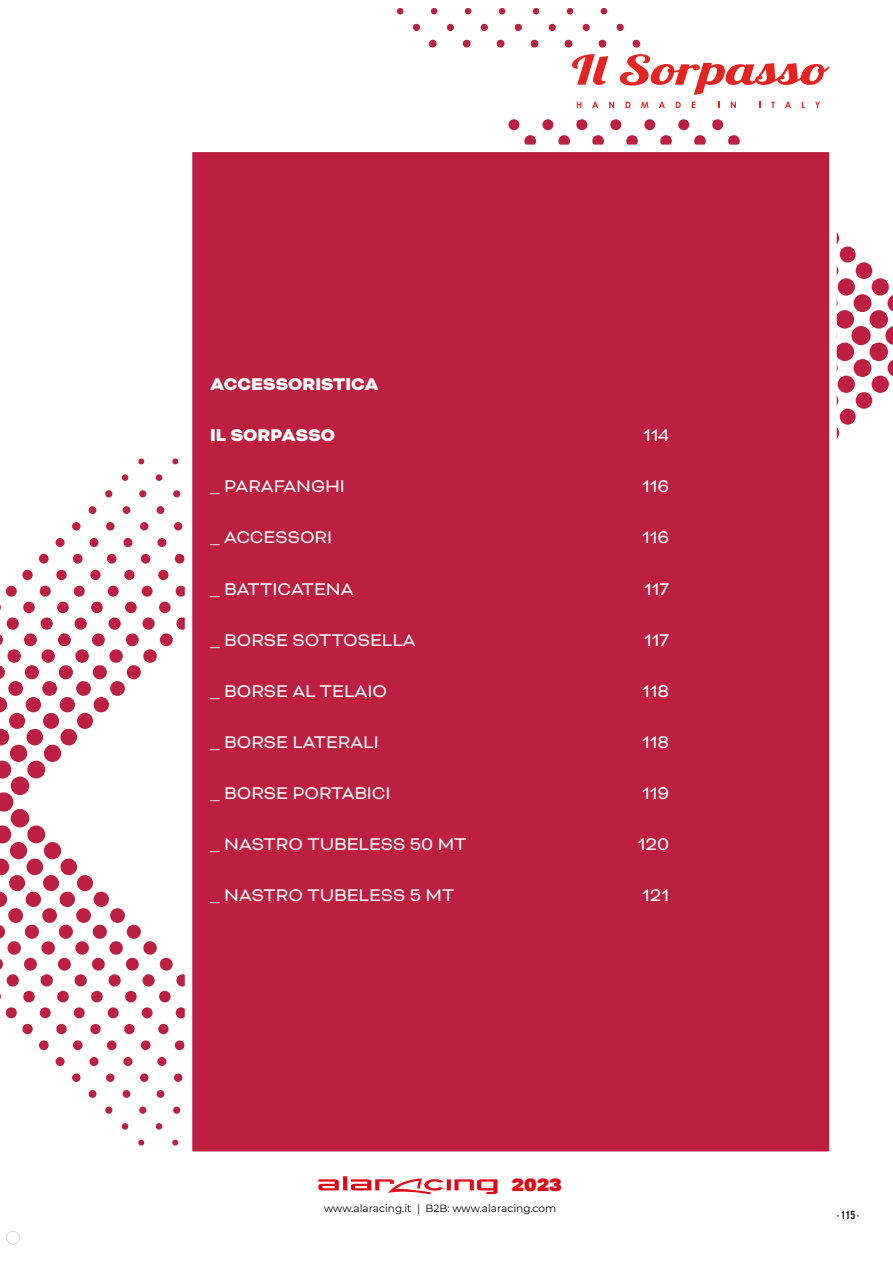
<style>
.page{position:relative;width:893px;height:1263px;background:#fff}
.page>*{position:absolute;margin:0;border:0;box-sizing:border-box;transform-origin:0 0}
.t1{font:19.5px "Bicyclette";color:#fff}
.t2{font:900 19.5px "Bicyclette";color:#fff}
.t3{font:900 18px "Aktiv Grotesk Ex";color:#e30613}
.t4{font:12px "Alternate Got No 3 D";color:#000}
.t5{font:10.5px "Montserrat";color:#000}
</style>
<div class="page">
<svg style="left:51px;top:458px;width:130px;height:687px"></svg>
<svg style="left:396px;top:8px;width:497px;height:417px"></svg>
<div style="left:51px;top:51px;width:778px;height:64px;background:#fff"></div>
<svg style="left:0;top:553px;width:51px;height:692px"></svg>
<div style="left:181px;top:141px;width:659px;height:1011px;background:#bd1f40"></div>
<svg style="left:572px;top:54px;width:258px;height:41px"></svg>
<svg style="left:577px;top:102px;width:4px;height:6px"></svg>
<svg style="left:592px;top:102px;width:6px;height:6px"></svg>
<svg style="left:609px;top:102px;width:5px;height:6px"></svg>
<svg style="left:625px;top:102px;width:5px;height:6px"></svg>
<svg style="left:641px;top:102px;width:7px;height:6px"></svg>
<svg style="left:659px;top:102px;width:6px;height:6px"></svg>
<svg style="left:676px;top:102px;width:5px;height:6px"></svg>
<svg style="left:692px;top:102px;width:3px;height:6px"></svg>
<svg style="left:718px;top:102px;width:2px;height:6px"></svg>
<svg style="left:731px;top:102px;width:5px;height:6px"></svg>
<svg style="left:759px;top:102px;width:2px;height:6px"></svg>
<svg style="left:771px;top:102px;width:4px;height:6px"></svg>
<svg style="left:785px;top:102px;width:6px;height:6px"></svg>
<svg style="left:815px;top:102px;width:5px;height:6px"></svg>
<svg style="left:318px;top:1176px;width:179px;height:18px"></svg>
<p class="t2" style="left:210px;top:373px;width:170px">ACCESSORISTICA</p>
<p class="t2" style="left:210px;top:424px;width:126px">IL SORPASSO</p>
<p class="t1" style="left:643px;top:424px;width:28px">114</p>
<p class="t1" style="left:210px;top:475px;width:136px">_ PARAFANGHI</p>
<p class="t1" style="left:642px;top:475px;width:29px">116</p>
<p class="t1" style="left:210px;top:526px;width:124px">_ ACCESSORI</p>
<p class="t1" style="left:642px;top:526px;width:29px">116</p>
<p class="t1" style="left:210px;top:577px;width:145px">_ BATTICATENA</p>
<p class="t1" style="left:644px;top:577px;width:27px">117</p>
<p class="t1" style="left:210px;top:628px;width:207px">_ BORSE SOTTOSELLA</p>
<p class="t1" style="left:644px;top:628px;width:27px">117</p>
<p class="t1" style="left:210px;top:679px;width:178px">_ BORSE AL TELAIO</p>
<p class="t1" style="left:642px;top:679px;width:29px">118</p>
<p class="t1" style="left:210px;top:730px;width:170px">_ BORSE LATERALI</p>
<p class="t1" style="left:642px;top:730px;width:29px">118</p>
<p class="t1" style="left:210px;top:781px;width:182px">_ BORSE PORTABICI</p>
<p class="t1" style="left:642px;top:781px;width:29px">119</p>
<p class="t1" style="left:210px;top:832px;width:258px">_ NASTRO TUBELESS 50 MT</p>
<p class="t1" style="left:638px;top:832px;width:33px">120</p>
<p class="t1" style="left:210px;top:883px;width:246px">_ NASTRO TUBELESS 5 MT</p>
<p class="t1" style="left:642px;top:883px;width:29px">121</p>
<p class="t3" style="left:511px;top:1172px;width:52px">2023</p>
<p class="t5" style="left:324px;top:1201px;width:234px">www.alaracing.it | B2B: www.alaracing.com</p>
<p class="t4" style="left:837px;top:1209px;width:23px">- 115 -</p>
</div>
